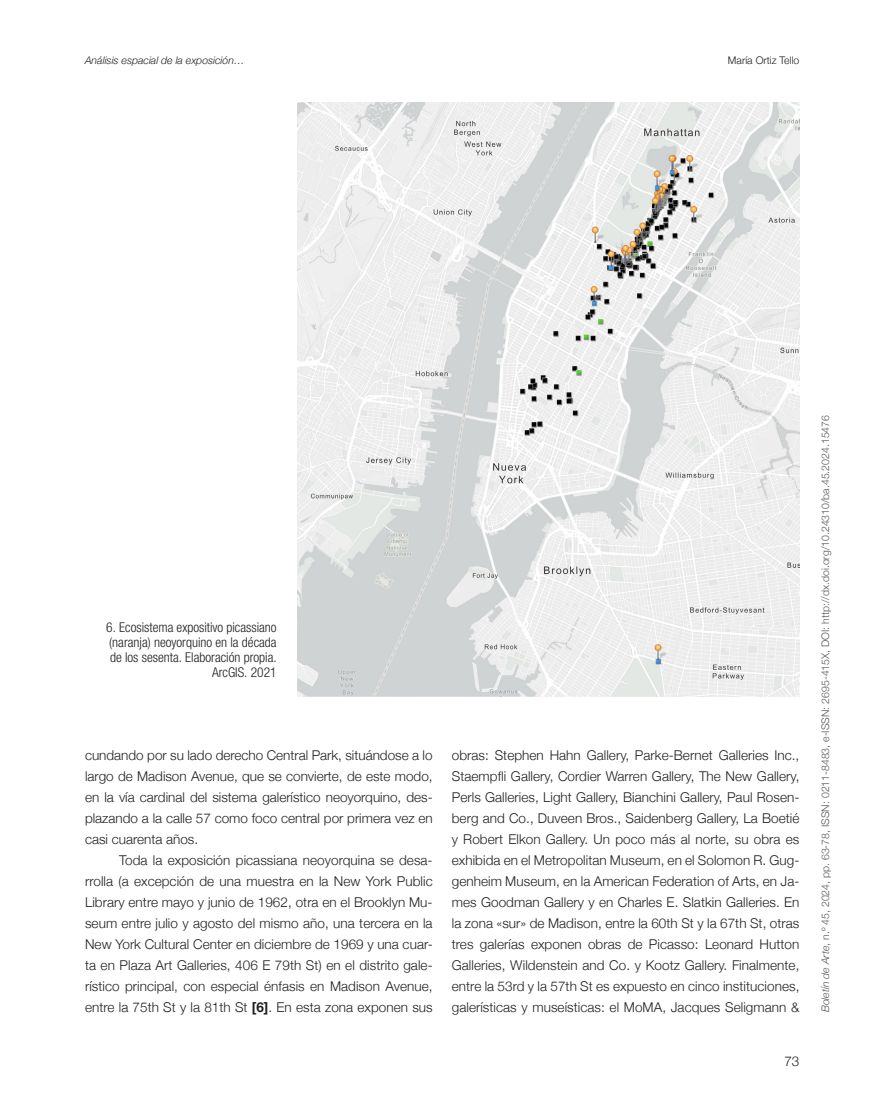
<style>
.page{position:relative;width:893px;height:1106px;background:#fff}
.page>*{position:absolute;margin:0;border:0;box-sizing:border-box;transform-origin:0 0}
.t1{font:300 13.5px/21px "Helvetica Neue";letter-spacing:.005em;color:#231f20;text-align:justify}
.t2{font:13.5px/15px "Helvetica Neue LT 47 Lt Cn";color:#231f20;text-align:right}
.t3{font:300 10.5px "Helvetica Neue";color:#57585a}
.t4{font:italic 300 10.5px "Helvetica Neue";color:#231f20}
.t5{font:300 10.5px "Helvetica Neue";color:#231f20}
.s1{font-weight:700}
.s2{font-style:italic}
</style>
<div class="page">
<img style="left:298px;top:102px;width:501px;height:594px">
<p class="t4" style="left:85px;top:52px;width:161px">Análisis espacial de la exposición…</p>
<p class="t5" style="left:728px;top:52px;width:73px">María Ortiz Tello</p>
<p class="t2" style="left:106px;top:619px;width:172px">6. Ecosistema expositivo picassiano (naranja) neoyorquino en la década de los sesenta. Elaboración propia.<br>ArcGIS. 2021</p>
<p class="t1" style="left:85px;top:744px;width:349px">cundando por su lado derecho Central Park, situándose a lo largo de Madison Avenue, que se convierte, de este modo, en la vía cardinal del sistema galerístico neoyorquino, des&shy;plazando a la calle 57 como foco central por primera vez en casi cuarenta años.</p>
<p class="t1" style="left:85px;top:849px;width:349px;text-indent:34px">Toda la exposición picassiana neoyorquina se desa&shy;rrolla (a excepción de una muestra en la New York Public Library entre mayo y junio de 1962, otra en el Brooklyn Mu&shy;seum entre julio y agosto del mismo año, una tercera en la New York Cultural Center en diciembre de 1969 y una cuar&shy;ta en Plaza Art Galleries, 406 E 79th St) en el distrito gale&shy;rístico principal, con especial énfasis en Madison Avenue, entre la 75th St y la 81th St <span class="s1">[6]</span>. En esta zona exponen sus</p>
<p class="t1" style="left:452px;top:744px;width:349px">obras: Stephen Hahn Gallery, Parke-Bernet Galleries Inc., Staempfli Gallery, Cordier Warren Gallery, The New Gallery, Perls Galleries, Light Gallery, Bianchini Gallery, Paul Rosen&shy;berg and Co., Duveen Bros., Saidenberg Gallery, La Boetié y Robert Elkon Gallery. Un poco más al norte, su obra es exhibida en el Metropolitan Museum, en el Solomon R. Gug&shy;genheim Museum, en la American Federation of Arts, en Ja&shy;mes Goodman Gallery y en Charles E. Slatkin Galleries. En la zona «sur» de Madison, entre la 60th St y la 67th St, otras tres galerías exponen obras de Picasso: Leonard Hutton Galleries, Wildenstein and Co. y Kootz Gallery. Finalmente, entre la 53rd y la 57th St es expuesto en cinco instituciones, galerísticas y museísticas: el MoMA, Jacques Seligmann &amp;</p>
<p class="t1" style="left:784px;top:1049px;width:17px">73</p>
<p class="t3" style="left:817px;top:1012px;width:599px;rotate:-90deg"><span class="s2">Boletín de Arte</span>, n.º 45, 2024, pp. 63-78, ISSN: 0211-8483, e-ISSN: 2695-415X, DOI: http://dx.doi.org/10.24310/ba.45.2024.15476</p>
</div>
